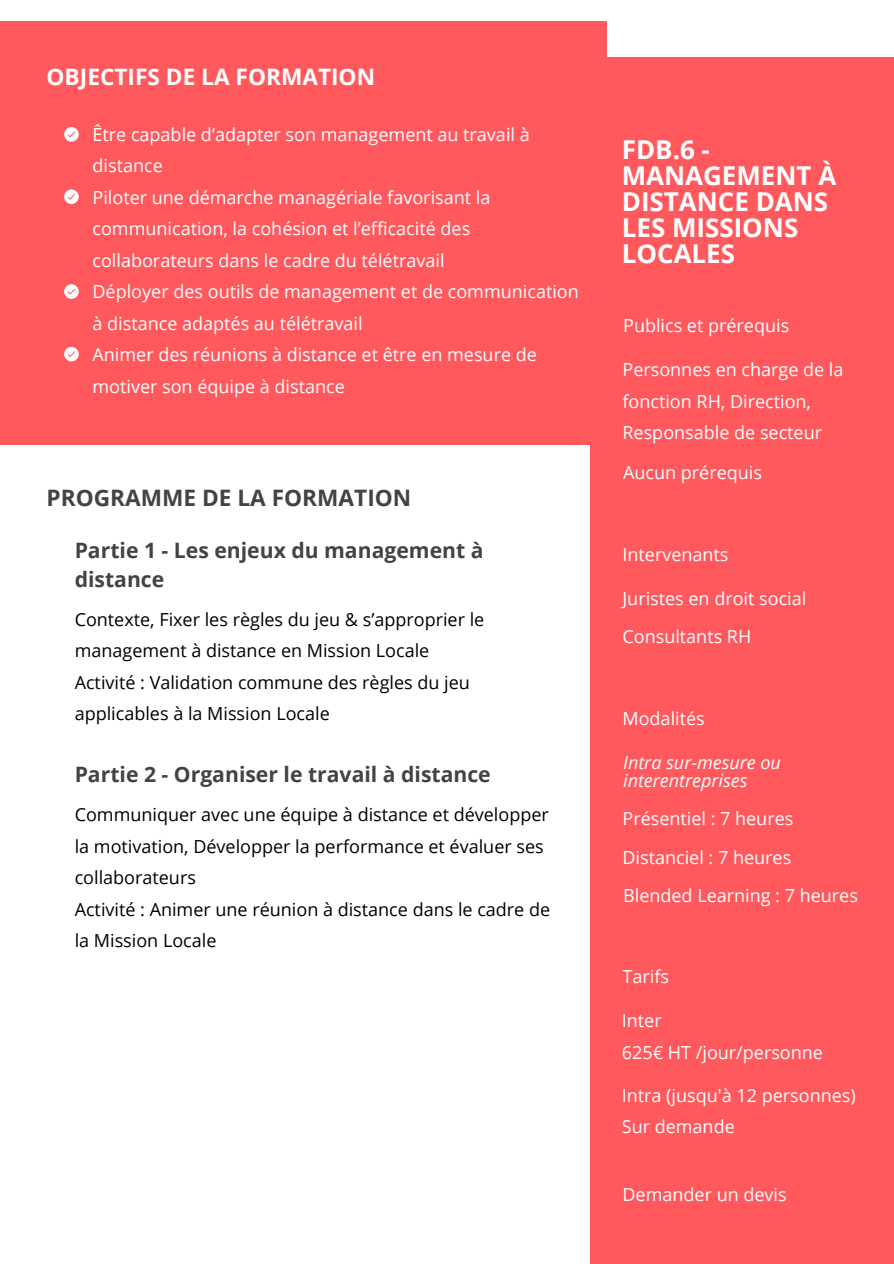
<style>
.page{position:relative;width:894px;height:1264px;background:#fff}
.page>*{position:absolute;margin:0;border:0;box-sizing:border-box;transform-origin:0 0}
.t1{font:700 25.95px/25.8px "Open Sans";color:#fff}
.t2{font:700 22.65px "Open Sans";color:#fff}
.t3{font:700 22.65px "Open Sans";color:#434343}
.t4{font:700 21.15px/29.2px "Open Sans";color:#434343}
.t5{font:18px/31.5px "Open Sans";color:#fff}
.t6{font:18px/31.5px "Open Sans";color:#000}
.t7{font:italic 18px/18px "Open Sans";color:#fff}
</style>
<div class="page">
<div style="left:0;top:21px;width:606px;height:424px;background:#ff595e"></div>
<svg style="left:64px;top:127px;width:15px;height:15px"></svg>
<div style="left:590px;top:58px;width:303px;height:1205px;background:#ff595e"></div>
<svg style="left:64px;top:189px;width:15px;height:15px"></svg>
<svg style="left:64px;top:284px;width:15px;height:15px"></svg>
<svg style="left:64px;top:347px;width:15px;height:14px"></svg>
<p class="t2" style="left:47px;top:61px;width:330px">OBJECTIFS DE LA FORMATION</p>
<p class="t5" style="left:92px;top:118px;width:438px">Être capable d’adapter son management au travail à distance</p>
<p class="t5" style="left:92px;top:181px;width:399px">Piloter une démarche managériale favorisant la communication, la cohésion et l’efficacité des collaborateurs dans le cadre du télétravail</p>
<p class="t5" style="left:92px;top:275px;width:487px">Déployer des outils de management et de communication à distance adaptés au télétravail</p>
<p class="t5" style="left:92px;top:338px;width:446px">Animer des réunions à distance et être en mesure de motiver son équipe à distance</p>
<p class="t3" style="left:47px;top:481px;width:366px">PROGRAMME DE LA FORMATION</p>
<p class="t4" style="left:75px;top:535px;width:410px">Partie 1 - Les enjeux du management à distance</p>
<p class="t6" style="left:75px;top:603px;width:411px">Contexte, Fixer les règles du jeu &amp; s’approprier le management à distance en Mission Locale</p>
<p class="t6" style="left:75px;top:666px;width:396px">Activité : Validation commune des règles du jeu applicables à la Mission Locale</p>
<p class="t4" style="left:75px;top:759px;width:417px">Partie 2 - Organiser le travail à distance</p>
<p class="t6" style="left:75px;top:798px;width:475px">Communiquer avec une équipe à distance et développer la motivation, Développer la performance et évaluer ses collaborateurs</p>
<p class="t6" style="left:75px;top:892px;width:477px">Activité : Animer une réunion à distance dans le cadre de la Mission Locale</p>
<p class="t1" style="left:621px;top:136px;width:216px">FDB.6 -<br>MANAGEMENT À<br>DISTANCE DANS<br>LES MISSIONS<br>LOCALES</p>
<p class="t5" style="left:623px;top:309px;width:167px">Publics et prérequis</p>
<p class="t5" style="left:622px;top:353px;width:222px">Personnes en charge de la fonction RH, Direction,<br>Responsable de secteur</p>
<p class="t5" style="left:623px;top:456px;width:140px">Aucun prérequis</p>
<p class="t5" style="left:622px;top:538px;width:107px">Intervenants</p>
<p class="t5" style="left:622px;top:582px;width:185px">Juristes en droit social</p>
<p class="t5" style="left:622px;top:620px;width:130px">Consultants RH</p>
<p class="t5" style="left:622px;top:701px;width:84px">Modalités</p>
<p class="t7" style="left:623px;top:752px;width:159px">Intra sur-mesure ou interentreprises</p>
<p class="t5" style="left:622px;top:802px;width:172px">Présentiel : 7 heures</p>
<p class="t5" style="left:622px;top:840px;width:170px">Distanciel : 7 heures</p>
<p class="t5" style="left:623px;top:879px;width:236px">Blended Learning : 7 heures</p>
<p class="t5" style="left:622px;top:960px;width:48px">Tarifs</p>
<p class="t5" style="left:621px;top:1004px;width:41px">Inter</p>
<p class="t5" style="left:621px;top:1035px;width:203px">625€ HT /jour/personne</p>
<p class="t5" style="left:621px;top:1079px;width:235px">Intra (jusqu'à 12 personnes)</p>
<p class="t5" style="left:621px;top:1110px;width:114px">Sur demande</p>
<p class="t5" style="left:622px;top:1177px;width:166px">Demander un devis</p>
</div>
